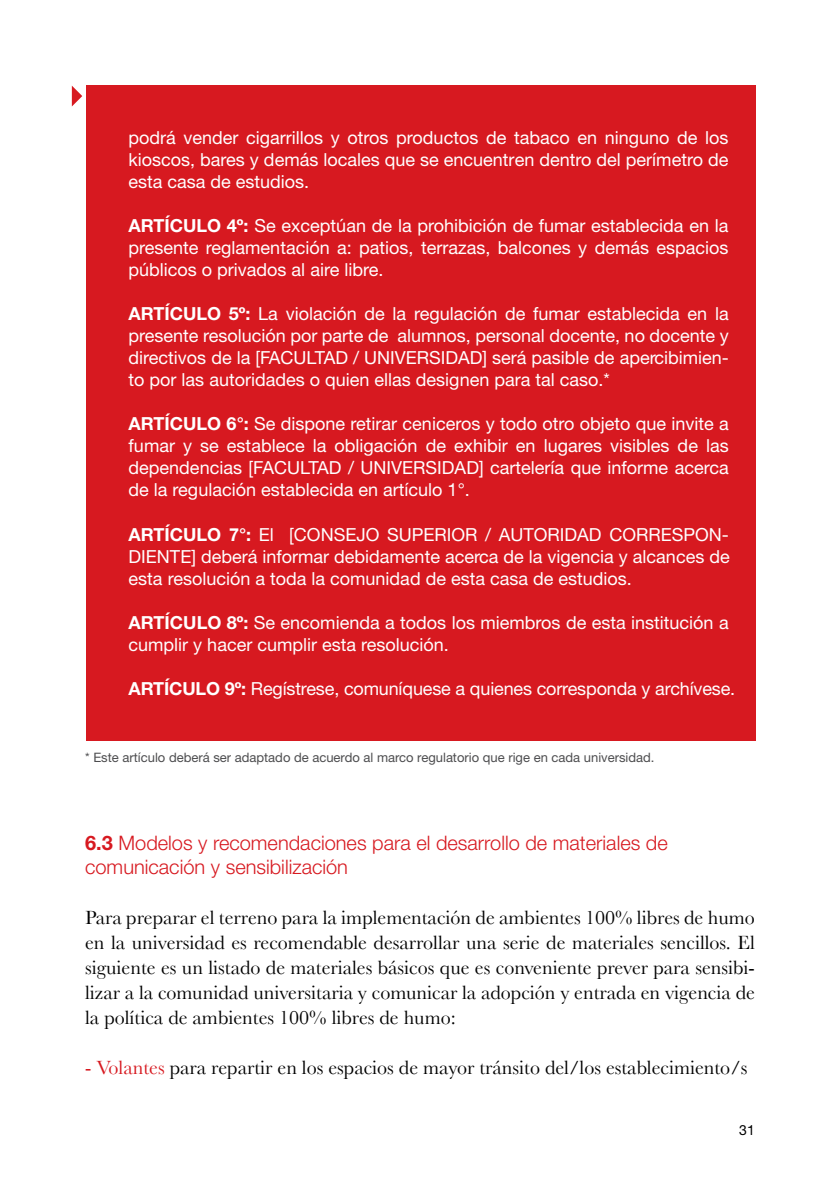
<style>
.page{position:relative;width:840px;height:1191px;background:#fff}
.page>*{position:absolute;margin:0;border:0;box-sizing:border-box;transform-origin:0 0}
.t1{font:20px/25px "Baskerville";color:#000;text-align:justify}
.t2{font:300 20px/24px "Helvetica Neue LT Std";color:#d71920}
.t3{font:18px/22px "Helvetica Neue";color:#fff;text-align:justify}
.t4{font:14px "Helvetica Neue LT Std";color:#000}
.t5{font:13px "Helvetica Neue LT Std";color:#4d4d4f}
.s1{font-weight:700}
.s2{color:#d71920}
</style>
<div class="page">
<div style="left:86px;top:85px;width:669px;height:655px;background:#d71920"></div>
<svg style="left:72px;top:86px;width:10px;height:20px"></svg>
<p class="t3" style="left:128px;top:127px;width:601px">podrá vender cigarrillos y otros productos de tabaco en ninguno de los kioscos, bares y demás locales que se encuentren dentro del perímetro de esta casa de estudios.</p>
<p class="t3" style="left:128px;top:215px;width:601px"><span class="s1">ARTÍCULO 4º:</span> Se exceptúan de la prohibición de fumar establecida en la presente reglamentación a: patios, terrazas, balcones y demás espacios públicos o privados al aire libre.</p>
<p class="t3" style="left:128px;top:303px;width:601px"><span class="s1">ARTÍCULO 5º:</span> La violación de la regulación de fumar establecida en la presente resolución por parte de alumnos, personal docente, no docente y directivos de la [FACULTAD / UNIVERSIDAD] será pasible de apercibimien&shy;to por las autoridades o quien ellas designen para tal caso.*</p>
<p class="t3" style="left:128px;top:413px;width:601px"><span class="s1">ARTÍCULO 6°:</span> Se dispone retirar ceniceros y todo otro objeto que invite a fumar y se establece la obligación de exhibir en lugares visibles de las dependencias [FACULTAD / UNIVERSIDAD] cartelería que informe acerca de la regulación establecida en artículo 1°.</p>
<p class="t3" style="left:128px;top:523px;width:602px"><span class="s1">ARTÍCULO 7°:</span> El [CONSEJO SUPERIOR / AUTORIDAD CORRESPON-DIENTE] deberá informar debidamente acerca de la vigencia y alcances de esta resolución a toda la comunidad de esta casa de estudios.</p>
<p class="t3" style="left:128px;top:611px;width:601px"><span class="s1">ARTÍCULO 8º:</span> Se encomienda a todos los miembros de esta institución a cumplir y hacer cumplir esta resolución.</p>
<p class="t3" style="left:128px;top:677px;width:608px"><span class="s1">ARTÍCULO 9º:</span> Regístrese, comuníquese a quienes corresponda y archívese.</p>
<p class="t5" style="left:85px;top:749px;width:570px">* Este artículo deberá ser adaptado de acuerdo al marco regulatorio que rige en cada universidad.</p>
<p class="t2" style="left:85px;top:830px;width:584px"><span class="s1">6.3</span> Modelos y recomendaciones para el desarrollo de materiales de comunicación y sensibilización</p>
<p class="t1" style="left:85px;top:904px;width:671px">Para preparar el terreno para la implementación de ambientes 100% libres de humo en la universidad es recomendable desarrollar una serie de materiales sencillos. El siguiente es un listado de materiales básicos que es conveniente prever para sensibi&shy;lizar a la comunidad universitaria y comunicar la adopción y entrada en vigencia de la política de ambientes 100% libres de humo:</p>
<p class="t1" style="left:85px;top:1054px;width:663px"><span class="s2">- Volantes</span> para repartir en los espacios de mayor tránsito del/los establecimiento/s</p>
<p class="t4" style="left:738px;top:1121px;width:17px">31</p>
</div>
